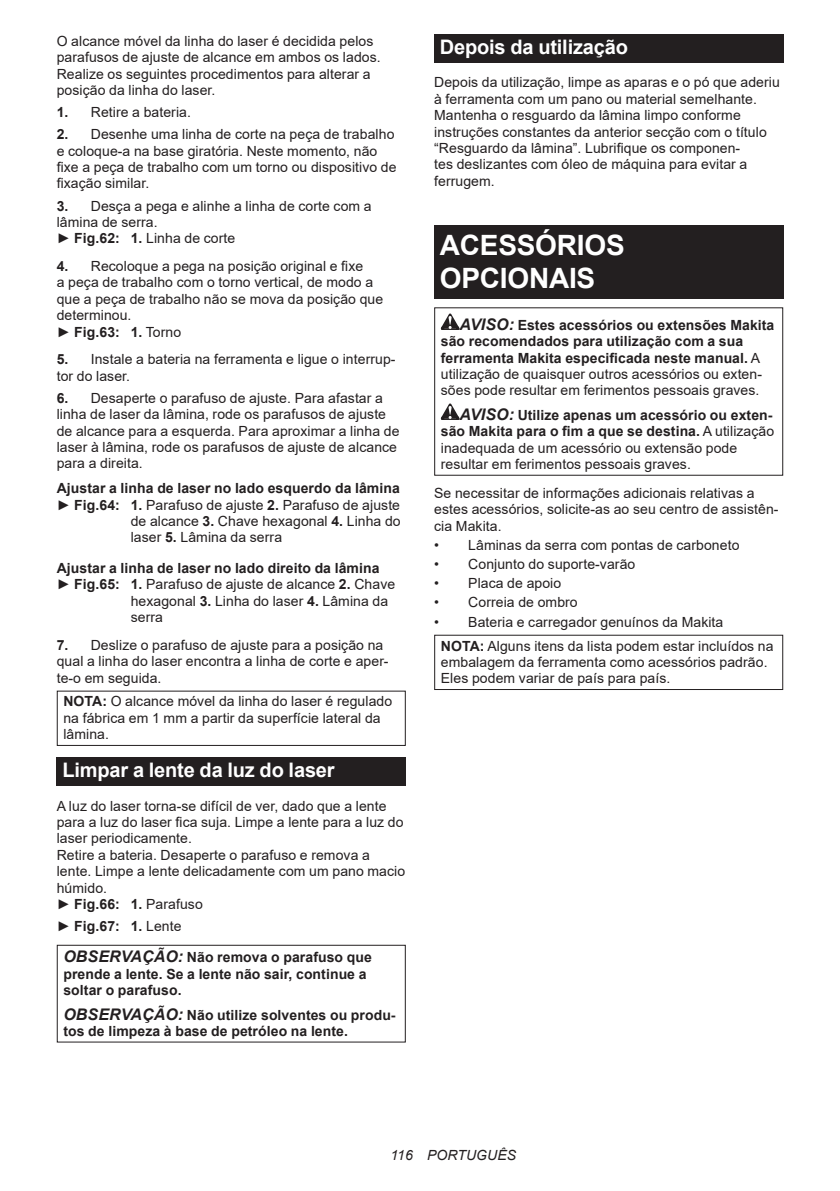
<style>
.page{position:relative;width:840px;height:1191px;background:#fff}
.page>*{position:absolute;margin:0;border:0;box-sizing:border-box;transform-origin:0 0}
.t1{font:700 28px/32.8px "Arial";letter-spacing:-.01em;color:#fff}
.t2{font:700 20px "Arial";letter-spacing:-.01em;color:#fff}
.t3{font:14px/16.4px "Arial";letter-spacing:.005em;color:#231f20}
.t4{font:700 14px/16.4px "Arial";letter-spacing:.005em;color:#231f20}
.t5{font:italic 14px "Arial";letter-spacing:.005em;color:#231f20}
.s1{font-weight:700}
.s2{font-weight:400}
.s3{font-style:italic;font-size:16px}
.s4{font-weight:700;font-style:italic;font-size:16px}
</style>
<div class="page">
<div style="left:57px;top:690px;width:348px;height:56px;border:1px solid #231f20"></div>
<div style="left:57px;top:757px;width:348px;height:28px;background:#231f20"></div>
<div style="left:57px;top:944px;width:348px;height:98px;border:1px solid #231f20"></div>
<div style="left:434px;top:34px;width:348px;height:29px;background:#231f20"></div>
<div style="left:434px;top:225px;width:348px;height:74px;background:#231f20"></div>
<svg style="left:440px;top:313px;width:19px;height:17px"></svg>
<svg style="left:440px;top:403px;width:19px;height:17px"></svg>
<div style="left:434px;top:307px;width:348px;height:169px;border:1px solid #231f20"></div>
<div style="left:434px;top:634px;width:348px;height:56px;border:1px solid #231f20"></div>
<p class="t3" style="left:57px;top:33px;width:325px">O alcance móvel da linha do laser é decidida pelos parafusos de ajuste de alcance em ambos os lados.<br>Realize os seguintes procedimentos para alterar a posição da linha do laser.</p>
<p class="t3" style="left:57px;top:105px;width:136px"><span class="s1">1.</span> Retire a bateria.</p>
<p class="t3" style="left:57px;top:127px;width:341px"><span class="s1">2.</span> Desenhe uma linha de corte na peça de trabalho e coloque-a na base giratória. Neste momento, não fixe a peça de trabalho com um torno ou dispositivo de fixação similar.</p>
<p class="t3" style="left:57px;top:199px;width:316px"><span class="s1">3.</span> Desça a pega e alinhe a linha de corte com a lâmina de serra.<br>► <span class="s1">Fig.62: 1.</span> Linha de corte</p>
<p class="t3" style="left:57px;top:258px;width:328px"><span class="s1">4.</span> Recoloque a pega na posição original e fixe<br>a peça de trabalho com o torno vertical, de modo a que a peça de trabalho não se mova da posição que determinou.<br>► <span class="s1">Fig.63: 1.</span> Torno</p>
<p class="t3" style="left:57px;top:352px;width:340px"><span class="s1">5.</span> Instale a bateria na ferramenta e ligue o interrup&shy;tor do laser.</p>
<p class="t3" style="left:57px;top:389px;width:344px"><span class="s1">6.</span> Desaperte o parafuso de ajuste. Para afastar a linha de laser da lâmina, rode os parafusos de ajuste de alcance para a esquerda. Para aproximar a linha de laser à lâmina, rode os parafusos de ajuste de alcance para a direita.</p>
<p class="t4" style="left:57px;top:480px;width:344px">Ajustar a linha de laser no lado esquerdo da lâmina</p>
<p class="t3" style="left:57px;top:496px;width:344px">► <span class="s1">Fig.64: 1.</span> Parafuso de ajuste <span class="s1">2.</span> Parafuso de ajuste</p>
<p class="t3" style="left:131px;top:514px;width:271px">de alcance <span class="s1">3.</span> Chave hexagonal <span class="s1">4.</span> Linha do</p>
<p class="t3" style="left:131px;top:530px;width:153px">laser <span class="s1">5.</span> Lâmina da serra</p>
<p class="t4" style="left:57px;top:560px;width:324px">Ajustar a linha de laser no lado direito da lâmina</p>
<p class="t3" style="left:57px;top:576px;width:340px">► <span class="s1">Fig.65: 1.</span> Parafuso de ajuste de alcance <span class="s1">2.</span> Chave</p>
<p class="t3" style="left:131px;top:594px;width:259px">hexagonal <span class="s1">3.</span> Linha do laser <span class="s1">4.</span> Lâmina da</p>
<p class="t3" style="left:131px;top:610px;width:34px">serra</p>
<p class="t3" style="left:57px;top:636px;width:333px"><span class="s1">7.</span> Deslize o parafuso de ajuste para a posição na qual a linha do laser encontra a linha de corte e aper&shy;te-o em seguida.</p>
<p class="t3" style="left:63px;top:693px;width:330px"><span class="s1">NOTA:</span> O alcance móvel da linha do laser é regulado na fábrica em 1 mm a partir da superfície lateral da lâmina.</p>
<h2 class="t2" style="left:62px;top:762px;width:273px">Limpar a lente da luz do laser</h2>
<p class="t3" style="left:57px;top:798px;width:350px">A luz do laser torna-se difícil de ver, dado que a lente para a luz do laser fica suja. Limpe a lente para a luz do laser periodicamente.<br>Retire a bateria. Desaperte o parafuso e remova a lente. Limpe a lente delicadamente com um pano macio húmido.<br>► <span class="s1">Fig.66: 1.</span> Parafuso</p>
<p class="t4" style="left:57px;top:919px;width:126px"><span class="s2">►</span> Fig.67: 1. <span class="s2">Lente</span></p>
<p class="t4" style="left:63px;top:950px;width:310px"><span class="s3">OBSERVAÇÃO:</span> Não remova o parafuso que prende a lente. Se a lente não sair, continue a soltar o parafuso.</p>
<p class="t4" style="left:63px;top:1007px;width:333px"><span class="s3">OBSERVAÇÃO:</span> Não utilize solventes ou produ&shy;tos de limpeza à base de petróleo na lente.</p>
<h2 class="t2" style="left:439px;top:33px;width:190px">Depois da utilização</h2>
<p class="t3" style="left:434px;top:75px;width:347px">Depois da utilização, limpe as aparas e o pó que aderiu à ferramenta com um pano ou material semelhante.<br>Mantenha o resguardo da lâmina limpo conforme instruções constantes da anterior secção com o título “Resguardo da lâmina”. Lubrifique os componen-<br>tes deslizantes com óleo de máquina para evitar a ferrugem.</p>
<h1 class="t1" style="left:439px;top:231px;width:186px">ACESSÓRIOS<br>OPCIONAIS</h1>
<p class="t4" style="left:440px;top:317px;width:335px;text-indent:19px"><span class="s3">AVISO:</span> Estes acessórios ou extensões Makita são recomendados para utilização com a sua ferramenta Makita especificada neste manual. <span class="s2">A utilização de quaisquer outros acessórios ou exten&shy;sões pode resultar em ferimentos pessoais graves.</span></p>
<p class="t3" style="left:440px;top:408px;width:335px;text-indent:19px"><span class="s4">AVISO:</span> <span class="s1">Utilize apenas um acessório ou exten&shy;são Makita para o fim a que se destina.</span> A utilização inadequada de um acessório ou extensão pode resultar em ferimentos pessoais graves.</p>
<p class="t3" style="left:434px;top:486px;width:345px">Se necessitar de informações adicionais relativas a estes acessórios, solicite-as ao seu centro de assistên&shy;cia Makita.</p>
<p class="t3" style="left:434px;top:538px;width:306px">• Lâminas da serra com pontas de carboneto</p>
<p class="t3" style="left:434px;top:556px;width:202px">• Conjunto do suporte-varão</p>
<p class="t3" style="left:434px;top:576px;width:128px">• Placa de apoio</p>
<p class="t3" style="left:434px;top:595px;width:145px">• Correia de ombro</p>
<p class="t3" style="left:440px;top:611px;width:334px;line-height:23.8px;text-indent:-7px">• Bateria e carregador genuínos da Makita<br><span class="s1">NOTA:</span> Alguns itens da lista podem estar incluídos na</p>
<p class="t3" style="left:440px;top:655px;width:328px">embalagem da ferramenta como acessórios padrão.<br>Eles podem variar de país para país.</p>
<p class="t5" style="left:390px;top:1150px;width:127px">116 PORTUGUÊS</p>
</div>
